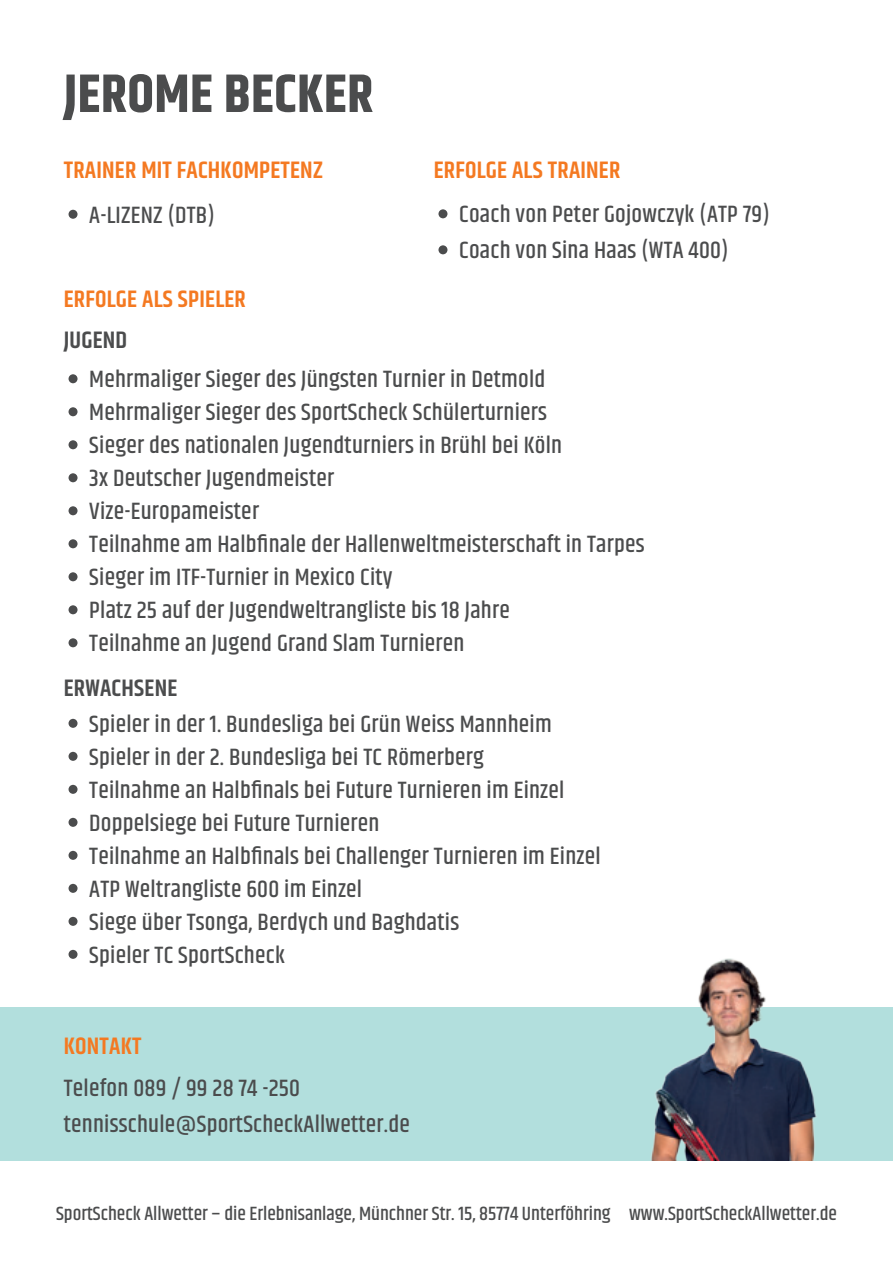
<style>
.page{position:relative;width:893px;height:1263px;background:#fff}
.page>*{position:absolute;margin:0;border:0;box-sizing:border-box;transform-origin:0 0}
.t1{font:700 54px "Khand";letter-spacing:.01em;color:#4b4c4d}
.t2{font:500 24px/33px "Khand";letter-spacing:.01em;color:#4b4c4d}
.t3{font:600 24px "Khand";letter-spacing:.01em;color:#f47921}
.t4{font:600 24px "Khand";letter-spacing:.01em;color:#4b4c4d}
.t5{font:500 19.5px "Khand";color:#4b4c4d}
</style>
<div class="page">
<div style="left:0;top:1008px;width:893px;height:153px;background:#b2dfdd"></div>
<img style="left:614px;top:958px;width:240px;height:203px">
<div style="left:69px;top:210px;width:9px;height:9px;background:#4b4c4d;border-radius:50%"></div>
<div style="left:69px;top:374px;width:9px;height:9px;background:#4b4c4d;border-radius:50%"></div>
<div style="left:69px;top:407px;width:9px;height:9px;background:#4b4c4d;border-radius:50%"></div>
<div style="left:69px;top:440px;width:9px;height:9px;background:#4b4c4d;border-radius:50%"></div>
<div style="left:69px;top:473px;width:9px;height:9px;background:#4b4c4d;border-radius:50%"></div>
<div style="left:69px;top:506px;width:9px;height:9px;background:#4b4c4d;border-radius:50%"></div>
<div style="left:69px;top:539px;width:9px;height:9px;background:#4b4c4d;border-radius:50%"></div>
<div style="left:69px;top:572px;width:9px;height:9px;background:#4b4c4d;border-radius:50%"></div>
<div style="left:69px;top:605px;width:9px;height:9px;background:#4b4c4d;border-radius:50%"></div>
<div style="left:69px;top:638px;width:9px;height:9px;background:#4b4c4d;border-radius:50%"></div>
<div style="left:69px;top:719px;width:9px;height:9px;background:#4b4c4d;border-radius:50%"></div>
<div style="left:69px;top:752px;width:9px;height:9px;background:#4b4c4d;border-radius:50%"></div>
<div style="left:69px;top:785px;width:9px;height:9px;background:#4b4c4d;border-radius:50%"></div>
<div style="left:69px;top:818px;width:9px;height:9px;background:#4b4c4d;border-radius:50%"></div>
<div style="left:69px;top:851px;width:9px;height:9px;background:#4b4c4d;border-radius:50%"></div>
<div style="left:69px;top:884px;width:9px;height:9px;background:#4b4c4d;border-radius:50%"></div>
<div style="left:69px;top:917px;width:9px;height:9px;background:#4b4c4d;border-radius:50%"></div>
<div style="left:69px;top:950px;width:9px;height:9px;background:#4b4c4d;border-radius:50%"></div>
<div style="left:438px;top:209px;width:9px;height:9px;background:#4b4c4d;border-radius:50%"></div>
<div style="left:438px;top:245px;width:9px;height:9px;background:#4b4c4d;border-radius:50%"></div>
<h1 class="t1" style="left:64px;top:55px;width:311px">JEROME BECKER</h1>
<p class="t3" style="left:64px;top:154px;width:261px">TRAINER MIT FACHKOMPETENZ</p>
<p class="t2" style="left:89px;top:200px;width:127px">A-Lizenz (DTB)</p>
<p class="t3" style="left:434px;top:154px;width:188px">ERFOLGE ALS TRAINER</p>
<p class="t2" style="left:459px;top:198px;width:312px;line-height:36px">Coach von Peter Gojowczyk (ATP 79)<br>Coach von Sina Haas (WTA 400)</p>
<p class="t3" style="left:64px;top:283px;width:184px">ERFOLGE ALS SPIELER</p>
<p class="t4" style="left:64px;top:324px;width:65px">JUGEND</p>
<p class="t2" style="left:89px;top:364px;width:557px">Mehrmaliger Sieger des Jüngsten Turnier in Detmold Mehrmaliger Sieger des SportScheck Schülerturniers<br>Sieger des nationalen Jugendturniers in Brühl bei Köln<br>3x Deutscher Jugendmeister<br>Vize-Europameister<br>Teilnahme am Halbfinale der Hallenweltmeisterschaft in Tarpes Sieger im ITF-Turnier in Mexico City<br>Platz 25 auf der Jugendweltrangliste bis 18 Jahre<br>Teilnahme an Jugend Grand Slam Turnieren</p>
<p class="t4" style="left:64px;top:672px;width:115px">ERWACHSENE</p>
<p class="t2" style="left:89px;top:709px;width:513px">Spieler in der 1. Bundesliga bei Grün Weiss Mannheim Spieler in der 2. Bundesliga bei TC Römerberg<br>Teilnahme an Halbfinals bei Future Turnieren im Einzel Doppelsiege bei Future Turnieren<br>Teilnahme an Halbfinals bei Challenger Turnieren im Einzel ATP Weltrangliste 600 im Einzel<br>Siege über Tsonga, Berdych und Baghdatis<br>Spieler TC SportScheck</p>
<p class="t3" style="left:64px;top:1030px;width:79px">KONTAKT</p>
<p class="t2" style="left:64px;top:1072px;width:348px;line-height:36px">Telefon 089 / 99 28 74 -250 tennisschule@SportScheckAllwetter.de</p>
<p class="t5" style="left:56px;top:1201px;width:782px">SportScheck Allwetter – die Erlebnisanlage, Münchner Str. 15, 85774 Unterföhring www.SportScheckAllwetter.de</p>
</div>
